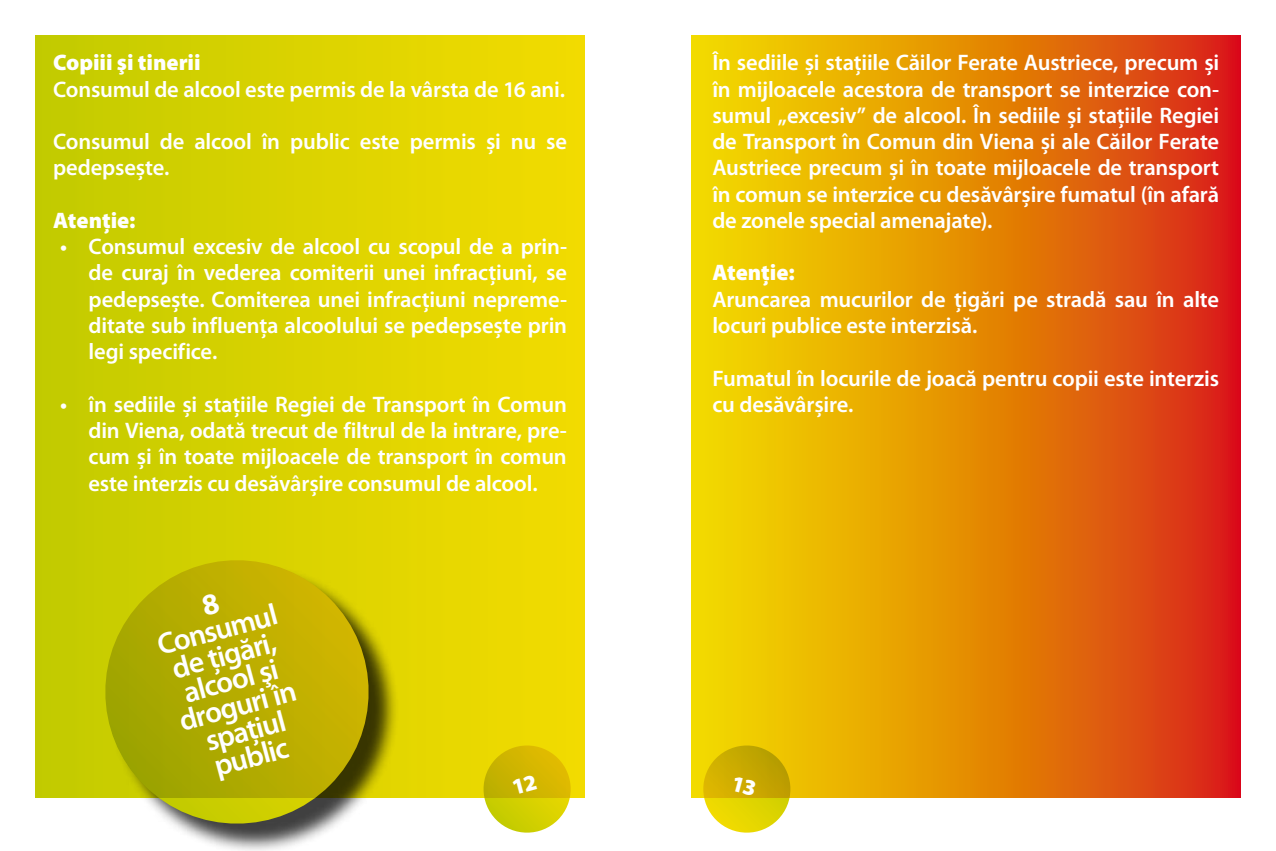
<style>
.page{position:relative;width:1276px;height:851px;background:#fff}
.page>*{position:absolute;margin:0;border:0;box-sizing:border-box;transform-origin:0 0}
.t1{font:600 30px/26.2px "Myriad Pro";color:#fff;text-align:center}
.t2{font:600 22.5px/26.2px "Myriad Pro";letter-spacing:-.01em;color:#fff}
.t3{font:900 22.5px "Myriad Pro";letter-spacing:-.005em;color:#fff}
</style>
<div class="page">
<div style="left:35px;top:35px;width:550px;height:762px;background:linear-gradient(to right,#c2cb00,#f3db00)"></div>
<div style="left:109px;top:563px;width:410px;height:287px;background:#000;opacity:.75"></div>
<svg style="left:92px;top:547px;width:289px;height:289px;background:#b9b212"></svg>
<svg style="left:691px;top:35px;width:549px;height:762px;background:#e58506"></svg>
<svg style="left:201px;top:593px;width:19px;height:23px"></svg>
<svg style="left:479px;top:741px;width:96px;height:95px"></svg>
<svg style="left:699px;top:741px;width:95px;height:92px;background:#dec620"></svg>
<p class="t3" style="left:53px;top:48px;width:149px">Copiii şi tinerii</p>
<p class="t2" style="left:53px;top:75px;width:513px">Consumul de alcool este permis de la vârsta de 16 ani.</p>
<p class="t2" style="left:53px;top:128px;width:515px">Consumul de alcool în public este permis şi nu se pedepseşte.</p>
<p class="t3" style="left:53px;top:205px;width:84px">Atenţie:</p>
<p class="t2" style="left:89px;top:233px;width:480px;text-align:justify;text-indent:-28px">• Consumul excesiv de alcool cu scopul de a prin&shy;de curaj în vederea comiterii unei infracţiuni, se pedepsește. Comiterea unei infracţiuni nepreme&shy;ditate sub influenţa alcoolului se pedepsește prin legi specifice.</p>
<p class="t2" style="left:88px;top:390px;width:480px;text-align:justify;text-indent:-28px">• în sediile și staţiile Regiei de Transport în Comun din Viena, odată trecut de filtrul de la intrare, pre&shy;cum și în toate mijloacele de transport în comun este interzis cu desăvârșire consumul de alcool.</p>
<h1 class="t1" style="left:154px;top:632px;width:125px;rotate:-15deg">Consumul de ţigări, alcool şi droguri în spaţiul public</h1>
<p class="t2" style="left:712px;top:49px;width:508px;text-align:justify">În sediile și staţiile Căilor Ferate Austriece, precum şi în mijloacele acestora de transport se interzice con&shy;sumul „excesiv” de alcool. În sediile și staţiile Regiei de Transport în Comun din Viena şi ale Căilor Ferate Austriece precum şi în toate mijloacele de transport în comun se interzice cu desăvârșire fumatul (în afară de zonele special amenajate).</p>
<p class="t3" style="left:712px;top:258px;width:84px">Atenţie:</p>
<p class="t2" style="left:712px;top:285px;width:508px">Aruncarea mucurilor de ţigări pe stradă sau în alte locuri publice este interzisă.</p>
<p class="t2" style="left:712px;top:364px;width:508px">Fumatul în locurile de joacă pentru copii este interzis cu desăvârșire.</p>
</div>
